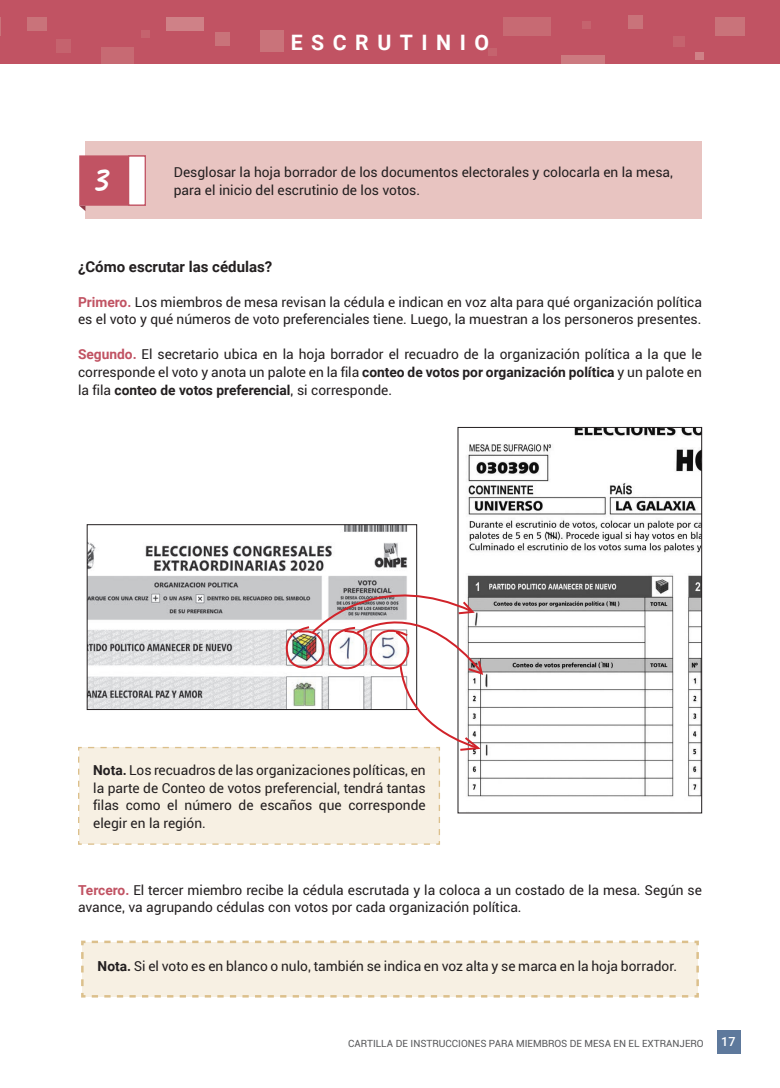
<style>
.page{position:relative;width:780px;height:1088px;background:#fff}
.page>*{position:absolute;margin:0;border:0;box-sizing:border-box;transform-origin:0 0}
.t1{font:700 37.5px "Caveat";color:#fff}
.t2{font:700 21.25px "Roboto";letter-spacing:.4em;color:#fff}
.t3{font:700 15px "Roboto";color:#231f20}
.t4{font:13.75px/17.5px "Roboto";color:#231f20}
.t5{font:500 12.5px "Roboto";color:#fff}
.t6{font:10px "Roboto";color:#57585a}
.s1{font-weight:700;color:#c15363}
.s2{font-weight:700}
</style>
<div class="page">
<div style="left:716px;top:1030px;width:24px;height:23px;background:#5e799c"></div>
<div style="left:0;top:0;width:18px;height:64px;background:#c15363"></div>
<svg style="left:0;top:18px;width:1px;height:18px"></svg>
<div style="left:18px;top:0;width:762px;height:64px;background:#c15363"></div>
<div style="left:260px;top:30px;width:23px;height:21px;background:#c9737a"></div>
<div style="left:715px;top:18px;width:30px;height:18px;background:#c9737a"></div>
<div style="left:503px;top:18px;width:48px;height:18px;background:#c76a73"></div>
<div style="left:167px;top:18px;width:37px;height:13px;background:#cf8187"></div>
<div style="left:561px;top:56px;width:43px;height:8px;background:#cc7a80"></div>
<div style="left:215px;top:33px;width:15px;height:13px;background:#c9737a"></div>
<div style="left:56px;top:39px;width:15px;height:14px;background:#c5636e"></div>
<div style="left:628px;top:15px;width:15px;height:13px;background:#c9737a"></div>
<div style="left:673px;top:36px;width:12px;height:10px;background:#c5636e"></div>
<div style="left:141px;top:30px;width:8px;height:8px;background:#c5636e"></div>
<div style="left:694px;top:52px;width:9px;height:8px;background:#cf8187"></div>
<div style="left:582px;top:21px;width:9px;height:7px;background:#c5636e"></div>
<div style="left:488px;top:48px;width:8px;height:8px;background:#c5636e"></div>
<div style="left:101px;top:47px;width:32px;height:17px;background:#c76a73"></div>
<div style="left:27px;top:18px;width:19px;height:13px;background:#c9737a"></div>
<div style="left:85px;top:142px;width:617px;height:77px;background:#e8c4c1"></div>
<svg style="left:79px;top:155px;width:67px;height:56px;background:#d0808b"></svg>
<svg style="left:81px;top:940px;width:618px;height:58px;background:#f6eedf"></svg>
<svg style="left:78px;top:746px;width:362px;height:99px;background:#f5edde"></svg>
<img style="left:89px;top:526px;width:319px;height:45px">
<img style="left:468px;top:429px;width:232px;height:368px">
<div style="left:457px;top:427px;width:245px;height:386px;border:1px solid #231f20"></div>
<svg style="left:85px;top:572px;width:399px;height:263px"></svg>
<h1 class="t1" style="left:90px;top:155px;width:18px">3</h1>
<h2 class="t2" style="left:291px;top:28px;width:200px">ESCRUTINIO</h2>
<p class="t4" style="left:174px;top:163px;width:501px">Desglosar la hoja borrador de los documentos electorales y colocarla en la mesa, para el inicio del escrutinio de los votos.</p>
<p class="t3" style="left:78px;top:256px;width:196px">¿Cómo escrutar las cédulas?</p>
<p class="t4" style="left:78px;top:293px;width:625px"><span class="s1">Primero.</span> Los miembros de mesa revisan la cédula e indican en voz alta para qué organización política es el voto y qué números de voto preferenciales tiene. Luego, la muestran a los personeros presentes.</p>
<p class="t4" style="left:78px;top:345px;width:625px;text-align:justify"><span class="s1">Segundo.</span> El secretario ubica en la hoja borrador el recuadro de la organización política a la que le corresponde el voto y anota un palote en la fila <span class="s2">conteo de votos por organización política</span> y un palote en la fila <span class="s2">conteo de votos preferencial</span>, si corresponde.</p>
<p class="t4" style="left:93px;top:761px;width:334px;text-align:justify"><span class="s2">Nota.</span> Los recuadros de las organizaciones políticas, en la parte de Conteo de votos preferencial, tendrá tantas filas como el número de escaños que corresponde elegir en la región.</p>
<p class="t4" style="left:78px;top:881px;width:625px"><span class="s1">Tercero.</span> El tercer miembro recibe la cédula escrutada y la coloca a un costado de la mesa. Según se avance, va agrupando cédulas con votos por cada organización política.</p>
<p class="t4" style="left:98px;top:956px;width:581px"><span class="s2">Nota.</span> Si el voto es en blanco o nulo, también se indica en voz alta y se marca en la hoja borrador.</p>
<p class="t6" style="left:348px;top:1036px;width:357px">CARTILLA DE INSTRUCCIONES PARA MIEMBROS DE MESA EN EL EXTRANJERO</p>
<p class="t5" style="left:721px;top:1033px;width:16px">17</p>
</div>
